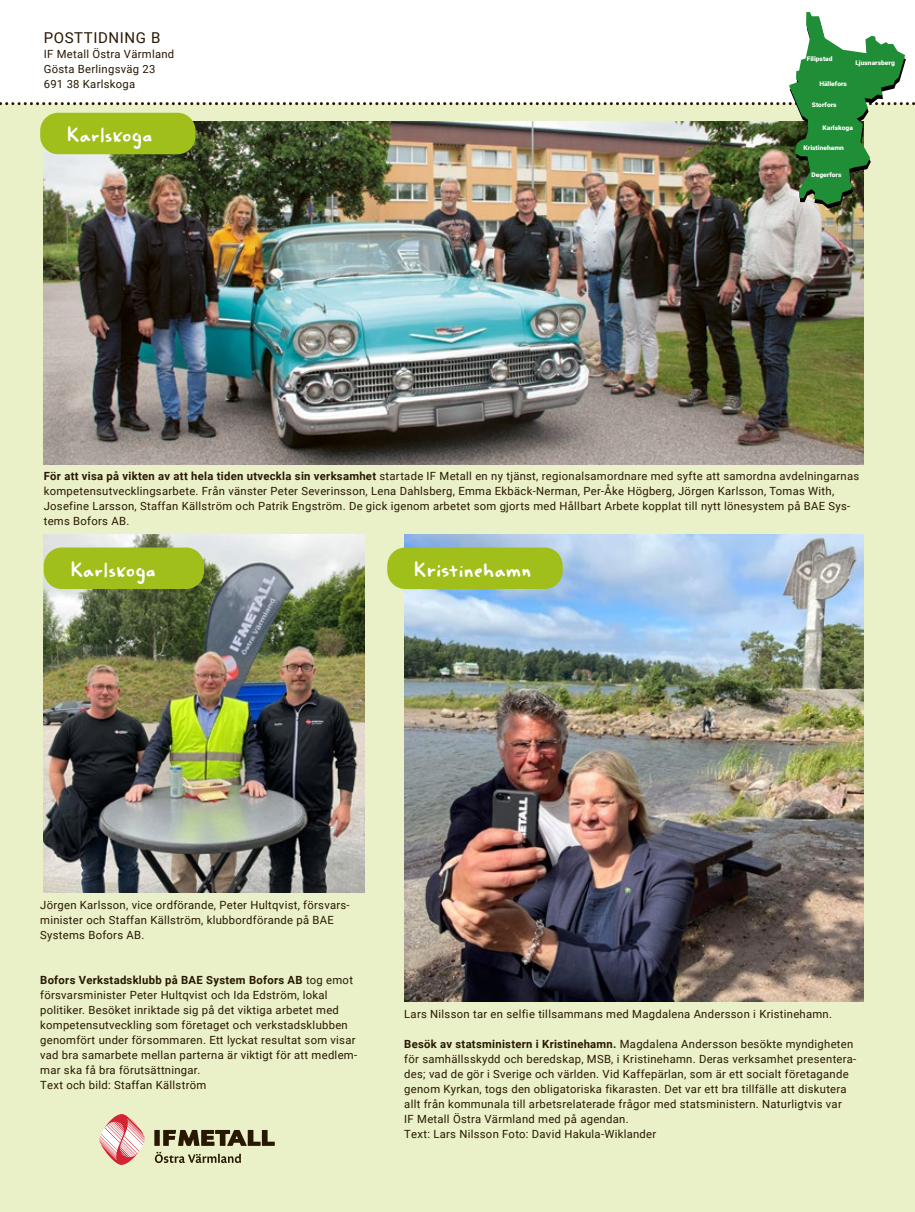
<style>
.page{position:relative;width:915px;height:1212px;background:#fff}
.page>*{position:absolute;margin:0;border:0;box-sizing:border-box;transform-origin:0 0}
.t1{font:21px "Minute";color:#fff}
.t2{font:15px "Roboto";letter-spacing:.04em;color:#281702}
.t3{font:11.25px/15px "Roboto";letter-spacing:.025em;color:#281702}
.t4{font:900 6.3px "Roboto";color:#fff;scale:1.05 1}
.s1{font-weight:700}
</style>
<div class="page">
<div style="left:0;top:104px;width:914px;height:1108px;background:#eaf0c7"></div>
<svg style="left:99px;top:1114px;width:46px;height:51px"></svg>
<div style="left:154px;top:1130px;width:6px;height:16px;background:#281702"></div>
<svg style="left:163px;top:1130px;width:112px;height:16px"></svg>
<svg style="left:155px;top:1152px;width:86px;height:11px"></svg>
<img style="left:44px;top:209px;width:819px;height:255px">
<img style="left:44px;top:534px;width:320px;height:358px">
<img style="left:0;top:12px;width:915px;height:197px">
<div style="left:40px;top:113px;width:155px;height:41px;background:#a1bf1b;border-radius:18px"></div>
<img style="left:404px;top:534px;width:459px;height:467px">
<div style="left:44px;top:547px;width:160px;height:42px;background:#a1bf1b;border-radius:18px"></div>
<div style="left:387px;top:547px;width:175px;height:42px;background:#a1bf1b;border-radius:18px"></div>
<h2 class="t2" style="left:44px;top:27px;width:118px">POSTTIDNING B</h2>
<p class="t3" style="left:44px;top:46px;width:132px">IF Metall Östra Värmland<br>Gösta Berlingsväg 23<br>691 38 Karlskoga</p>
<h1 class="t1" style="left:67px;top:119px;width:87px">Karlskoga</h1>
<p class="t4" style="left:806px;top:54px;width:26px">Filipstad</p>
<p class="t4" style="left:819px;top:79px;width:28px">Hällefors</p>
<p class="t4" style="left:811px;top:100px;width:25px">Storfors</p>
<p class="t4" style="left:855px;top:58px;width:39px">Ljusnarsberg</p>
<p class="t4" style="left:822px;top:123px;width:30px">Karlskoga</p>
<p class="t4" style="left:803px;top:143px;width:40px">Kristinehamn</p>
<p class="t4" style="left:811px;top:170px;width:30px">Degerfors</p>
<p class="t3" style="left:44px;top:468px;width:816px"><span class="s1">För att visa på vikten av att hela tiden utveckla sin verksamhet</span> startade IF Metall en ny tjänst, regionalsamordnare med syfte att samordna avdelningarnas kompetensutvecklingsarbete. Från vänster Peter Severinsson, Lena Dahlsberg, Emma Ekbäck-Nerman, Per-Åke Högberg, Jörgen Karlsson, Tomas With, Josefine Larsson, Staffan Källström och Patrik Engström. De gick igenom arbetet som gjorts med Hållbart Arbete kopplat till nytt lönesystem på BAE Sys&shy;tems Bofors AB.</p>
<h1 class="t1" style="left:71px;top:553px;width:87px">Karlskoga</h1>
<h1 class="t1" style="left:414px;top:553px;width:119px">Kristinehamn</h1>
<p class="t3" style="left:40px;top:897px;width:311px">Jörgen Karlsson, vice ordförande, Peter Hultqvist, försvars&shy;minister och Staffan Källström, klubbordförande på BAE<br>Systems Bofors AB.</p>
<p class="t3" style="left:40px;top:972px;width:318px"><span class="s1">Bofors Verkstadsklubb på BAE System Bofors AB</span> tog emot försvarsminister Peter Hultqvist och Ida Edström, lokal politiker. Besöket inriktade sig på det viktiga arbetet med kompetensutveckling som företaget och verkstadsklubben genomfört under försommaren. Ett lyckat resultat som visar vad bra samarbete mellan parterna är viktigt för att medlem&shy;mar ska få bra förutsättningar.<br>Text och bild: Staffan Källström</p>
<p class="t3" style="left:404px;top:1005px;width:429px">Lars Nilsson tar en selfie tillsammans med Magdalena Andersson i Kristinehamn.</p>
<p class="t3" style="left:404px;top:1035px;width:453px"><span class="s1">Besök av statsministern i Kristinehamn.</span> Magdalena Andersson besökte myndigheten för samhällsskydd och beredskap, MSB, i Kristinehamn. Deras verksamhet presentera&shy;des; vad de gör i Sverige och världen. Vid Kaffepärlan, som är ett socialt företagande genom Kyrkan, togs den obligatoriska fikarasten. Det var ett bra tillfälle att diskutera allt från kommunala till arbetsrelaterade frågor med statsministern. Naturligtvis var<br>IF Metall Östra Värmland med på agendan.<br>Text: Lars Nilsson Foto: David Hakula-Wiklander</p>
</div>
